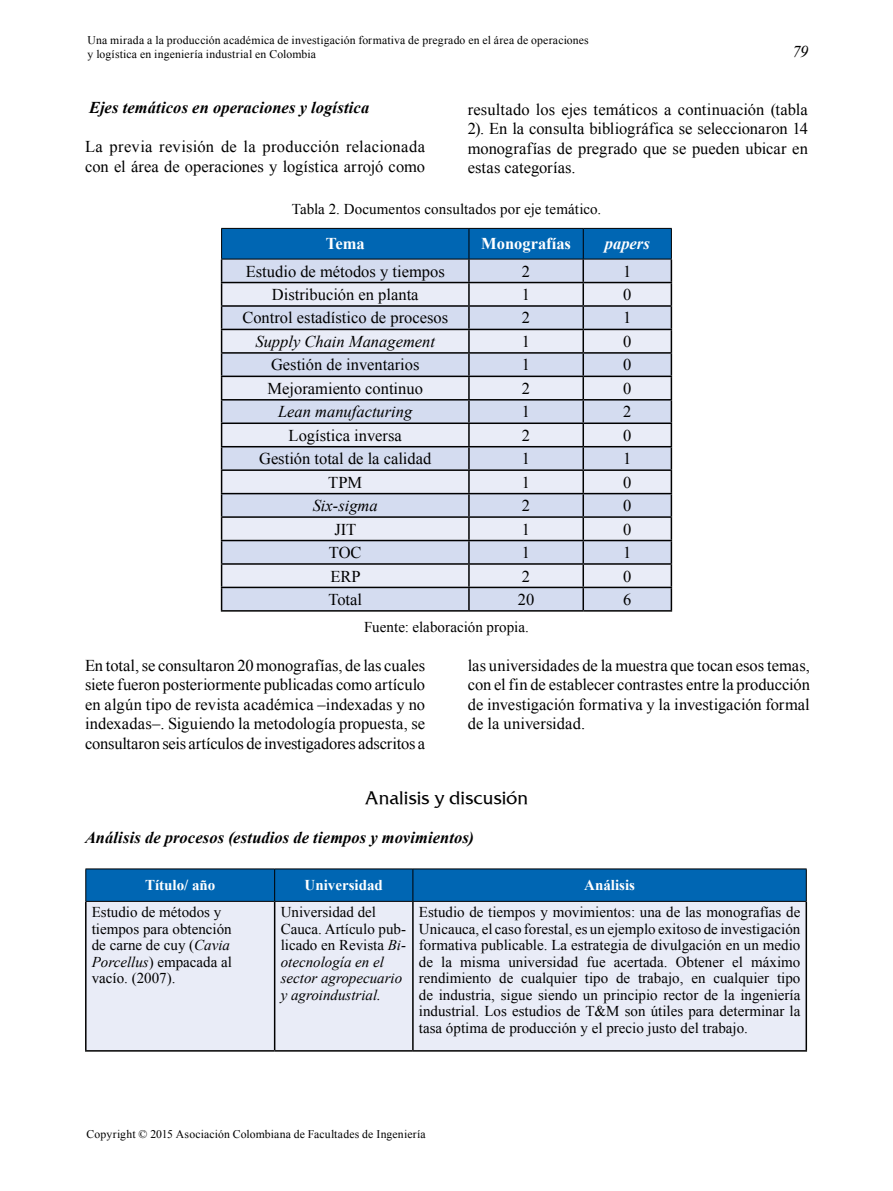
<style>
.page{position:relative;width:893px;height:1191px;background:#fff}
.page>*{position:absolute;margin:0;border:0;box-sizing:border-box;transform-origin:0 0}
.t1{font:18px "Friz Quadrata TT";color:#000}
.t2{font:16.5px/19.5px "Times New Roman";color:#000;text-align:justify}
.t3{font:italic 700 16.5px "Times New Roman";letter-spacing:.005em;color:#000}
.t4{font:italic 16.5px "Times New Roman";color:#000}
.t5{font:700 16.5px "Times New Roman";color:#fff}
.t6{font:italic 700 16.5px "Times New Roman";color:#fff}
.t7{font:15px/16.5px "Times New Roman";color:#000}
.t8{font:italic 15px/16.5px "Times New Roman";color:#000}
.t9{font:700 15px "Times New Roman";color:#fff}
.t10{font:11.7px/14.1px "Times New Roman";letter-spacing:.015em;color:#000}
.s1{font-style:italic}
.s2{font-style:normal}
</style>
<div class="page">
<svg style="left:221px;top:229px;width:451px;height:381px;background:#bdcadd"></svg>
<hr style="left:221px;top:610px;width:248px;height:1px;background:#000">
<hr style="left:469px;top:610px;width:114px;height:1px;background:#000">
<hr style="left:583px;top:610px;width:89px;height:1px;background:#000">
<hr style="left:221px;top:228px;width:248px;height:1px;background:#000">
<hr style="left:221px;top:229px;width:1px;height:30px;background:#000">
<hr style="left:221px;top:259px;width:248px;height:1px;background:#000">
<hr style="left:469px;top:228px;width:114px;height:1px;background:#000">
<hr style="left:469px;top:229px;width:1px;height:30px;background:#000">
<hr style="left:469px;top:259px;width:114px;height:1px;background:#000">
<hr style="left:583px;top:228px;width:89px;height:1px;background:#000">
<hr style="left:583px;top:229px;width:1px;height:30px;background:#000">
<hr style="left:671px;top:229px;width:1px;height:30px;background:#000">
<hr style="left:583px;top:259px;width:89px;height:1px;background:#000">
<div style="left:86px;top:869px;width:720px;height:32px;background:#0066b3"></div>
<div style="left:87px;top:902px;width:718px;height:148px;background:#e9ecf7"></div>
<hr style="left:85px;top:901px;width:2px;height:149px;background:#000">
<hr style="left:274px;top:901px;width:1px;height:149px;background:#000">
<hr style="left:412px;top:901px;width:2px;height:149px;background:#000">
<hr style="left:805px;top:901px;width:2px;height:149px;background:#000">
<hr style="left:85px;top:1050px;width:190px;height:1px;background:#000">
<hr style="left:275px;top:1050px;width:138px;height:1px;background:#000">
<hr style="left:413px;top:1050px;width:394px;height:1px;background:#000">
<hr style="left:85px;top:868px;width:190px;height:1px;background:#000">
<hr style="left:85px;top:869px;width:1px;height:32px;background:#000">
<hr style="left:85px;top:901px;width:190px;height:1px;background:#000">
<hr style="left:275px;top:868px;width:138px;height:1px;background:#000">
<hr style="left:274px;top:869px;width:1px;height:32px;background:#000">
<hr style="left:275px;top:901px;width:138px;height:1px;background:#000">
<hr style="left:413px;top:868px;width:394px;height:1px;background:#000">
<hr style="left:412px;top:869px;width:1px;height:32px;background:#000">
<hr style="left:806px;top:869px;width:1px;height:32px;background:#000">
<hr style="left:413px;top:901px;width:394px;height:1px;background:#000">
<p class="t10" style="left:88px;top:32px;width:503px">Una mirada a la producción académica de investigación formativa de pregrado en el área de operaciones y logística en ingeniería industrial en Colombia</p>
<p class="t4" style="left:792px;top:40px;width:17px">79</p>
<p class="t3" style="left:89px;top:96px;width:282px">Ejes temáticos en operaciones y logística</p>
<p class="t2" style="left:85px;top:137px;width:342px">La previa revisión de la producción relacionada con el área de operaciones y logística arrojó como</p>
<p class="t2" style="left:468px;top:99px;width:342px">resultado los ejes temáticos a continuación (tabla 2). En la consulta bibliográfica se seleccionaron 14 monografías de pregrado que se pueden ubicar en estas categorías.</p>
<p class="t7" style="left:292px;top:200px;width:311px">Tabla 2. Documentos consultados por eje temático.</p>
<p class="t5" style="left:326px;top:232px;width:40px">Tema</p>
<p class="t5" style="left:481px;top:232px;width:91px">Monografías</p>
<p class="t6" style="left:605px;top:232px;width:46px">papers</p>
<p class="t2" style="left:246px;top:261px;width:200px">Estudio de métodos y tiempos</p>
<p class="t2" style="left:522px;top:261px;width:10px">2</p>
<p class="t2" style="left:623px;top:261px;width:10px">1</p>
<p class="t2" style="left:272px;top:284px;width:148px">Distribución en planta</p>
<p class="t2" style="left:522px;top:284px;width:10px">1</p>
<p class="t2" style="left:623px;top:284px;width:10px">0</p>
<p class="t2" style="left:242px;top:308px;width:207px">Control estadístico de procesos</p>
<p class="t2" style="left:522px;top:308px;width:10px">2</p>
<p class="t2" style="left:623px;top:308px;width:10px">1</p>
<p class="t4" style="left:255px;top:330px;width:181px">Supply Chain Management</p>
<p class="t2" style="left:522px;top:331px;width:10px">1</p>
<p class="t2" style="left:623px;top:331px;width:10px">0</p>
<p class="t2" style="left:271px;top:355px;width:150px">Gestión de inventarios</p>
<p class="t2" style="left:522px;top:355px;width:10px">1</p>
<p class="t2" style="left:623px;top:355px;width:10px">0</p>
<p class="t2" style="left:268px;top:378px;width:157px">Mejoramiento continuo</p>
<p class="t2" style="left:522px;top:378px;width:10px">2</p>
<p class="t2" style="left:623px;top:378px;width:10px">0</p>
<p class="t4" style="left:278px;top:400px;width:136px">Lean manufacturing</p>
<p class="t2" style="left:522px;top:402px;width:10px">1</p>
<p class="t2" style="left:623px;top:402px;width:10px">2</p>
<p class="t2" style="left:289px;top:425px;width:115px">Logística inversa</p>
<p class="t2" style="left:522px;top:425px;width:10px">2</p>
<p class="t2" style="left:623px;top:425px;width:10px">0</p>
<p class="t2" style="left:259px;top:449px;width:174px">Gestión total de la calidad</p>
<p class="t2" style="left:522px;top:449px;width:10px">1</p>
<p class="t2" style="left:623px;top:449px;width:10px">1</p>
<p class="t2" style="left:328px;top:472px;width:35px">TPM</p>
<p class="t2" style="left:522px;top:472px;width:10px">1</p>
<p class="t2" style="left:623px;top:472px;width:10px">0</p>
<p class="t4" style="left:313px;top:494px;width:67px">Six-sigma</p>
<p class="t2" style="left:522px;top:495px;width:10px">2</p>
<p class="t2" style="left:623px;top:495px;width:10px">0</p>
<p class="t2" style="left:334px;top:519px;width:23px">JIT</p>
<p class="t2" style="left:522px;top:519px;width:10px">1</p>
<p class="t2" style="left:623px;top:519px;width:10px">0</p>
<p class="t2" style="left:329px;top:542px;width:34px">TOC</p>
<p class="t2" style="left:522px;top:542px;width:10px">1</p>
<p class="t2" style="left:623px;top:542px;width:10px">1</p>
<p class="t2" style="left:330px;top:566px;width:32px">ERP</p>
<p class="t2" style="left:522px;top:566px;width:10px">2</p>
<p class="t2" style="left:623px;top:566px;width:10px">0</p>
<p class="t2" style="left:328px;top:589px;width:35px">Total</p>
<p class="t2" style="left:518px;top:589px;width:18px">20</p>
<p class="t2" style="left:623px;top:589px;width:10px">6</p>
<p class="t7" style="left:364px;top:618px;width:166px">Fuente: elaboración propia.</p>
<p class="t2" style="left:85px;top:655px;width:342px">En total, se consultaron 20 monografías, de las cuales siete fueron posteriormente publicadas como artículo en algún tipo de revista académica –indexadas y no indexadas–. Siguiendo la metodología propuesta, se consultaron seis artículos de investigadores adscritos a</p>
<p class="t2" style="left:468px;top:655px;width:344px">las universidades de la muestra que tocan esos temas, con el fin de establecer contrastes entre la producción de investigación formativa y la investigación formal de la universidad.</p>
<p class="t1" style="left:365px;top:786px;width:165px">Analisis y discusión</p>
<p class="t3" style="left:85px;top:826px;width:391px">Análisis de procesos (estudios de tiempos y movimientos)</p>
<p class="t9" style="left:145px;top:875px;width:72px">Título/ año</p>
<p class="t9" style="left:305px;top:875px;width:80px">Universidad</p>
<p class="t9" style="left:584px;top:875px;width:52px">Análisis</p>
<p class="t7" style="left:92px;top:904px;width:142px">Estudio de métodos y tiempos para obtención de carne de cuy (<span class="s1">Cavia<br>Porcellus</span>) empacada al vacío. (2007).</p>
<p class="t8" style="left:281px;top:903px;width:127px"><span class="s2">Universidad del<br>Cauca. Artículo pub&shy;licado en Revista</span> Bi&shy;otecnología en el sector agropecuario y agroindustrial.</p>
<p class="t7" style="left:419px;top:904px;width:383px;text-align:justify">Estudio de tiempos y movimientos: una de las monografías de Unicauca, el caso forestal, es un ejemplo exitoso de investigación formativa publicable. La estrategia de divulgación en un medio de la misma universidad fue acertada. Obtener el máximo rendimiento de cualquier tipo de trabajo, en cualquier tipo de industria, sigue siendo un principio rector de la ingeniería industrial. Los estudios de T&amp;M son útiles para determinar la tasa óptima de producción y el precio justo del trabajo.</p>
<p class="t10" style="left:87px;top:1127px;width:341px">Copyright © 2015 Asociación Colombiana de Facultades de Ingeniería</p>
</div>
